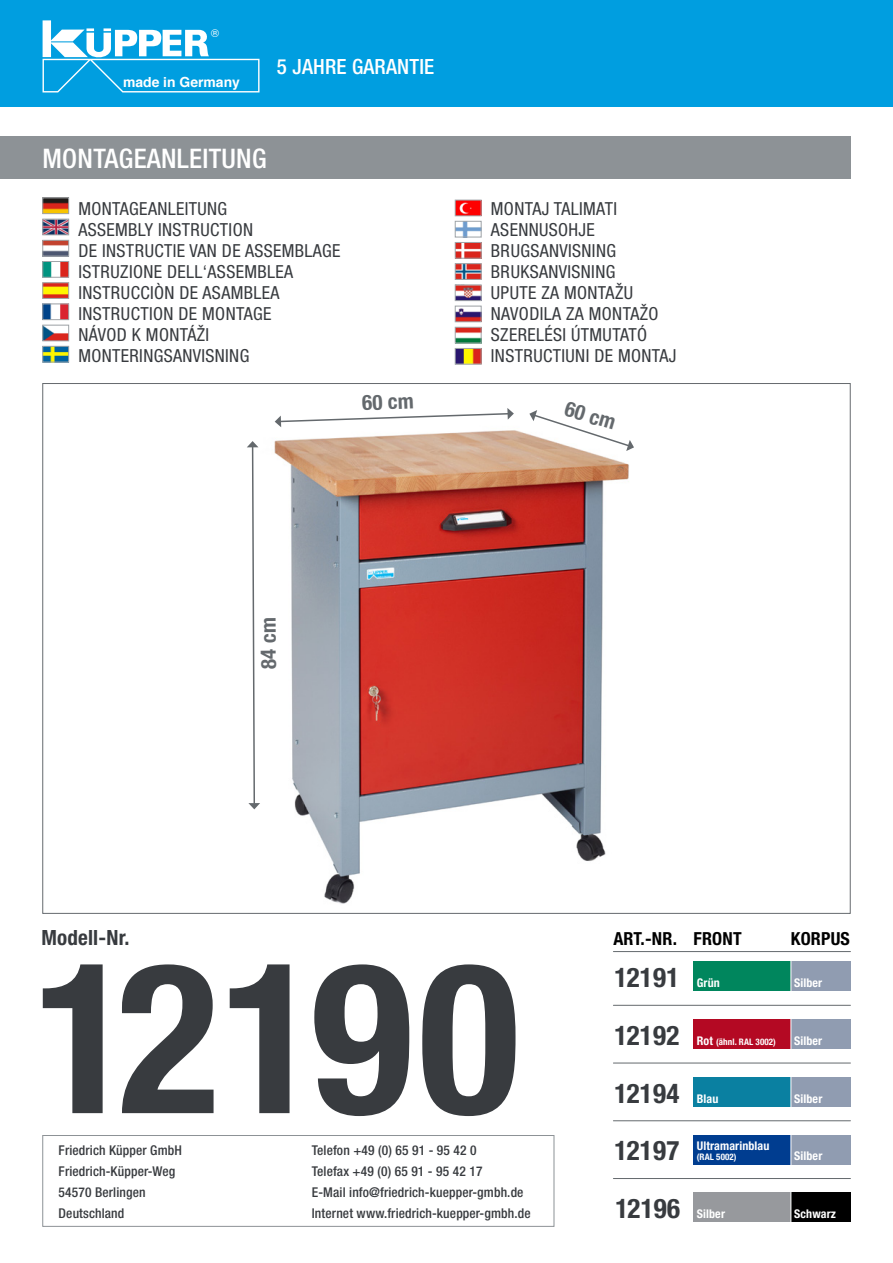
<style>
.page{position:relative;width:893px;height:1263px;background:#fff}
.page>*{position:absolute;margin:0;border:0;box-sizing:border-box;transform-origin:0 0}
.t1{font:700 condensed 210px "Helvetica Neue LT Std";letter-spacing:-.02em;color:#383b3f}
.t2{font:700 condensed 27px "Helvetica Neue LT Std";letter-spacing:.01em;color:#383b3f}
.t3{font:500 condensed 27px "Helvetica Neue LT Std";letter-spacing:.01em;color:#fff}
.t4{font:500 condensed 21px "Helvetica Neue LT Std";letter-spacing:.01em;color:#fff}
.t5{font:700 condensed 21px "Helvetica Neue LT Std";color:#64696d}
.t6{font:700 condensed 21px "Helvetica Neue LT Std";letter-spacing:.01em;color:#383b3f}
.t7{font:condensed 18px/21px "Helvetica Neue LT Std";letter-spacing:.02em;color:#383b3f}
.t8{font:700 condensed 18px "Helvetica Neue LT Std";letter-spacing:.01em;color:#000}
.t9{font:700 13.95px "Helvetica";color:#fff}
.t10{font:500 condensed 13.5px/21px "Helvetica Neue LT Std";letter-spacing:.01em;color:#383b3f}
.t11{font:700 condensed 12px "Helvetica Neue LT Std";letter-spacing:.01em;color:#fff}
.t12{font:10.65px "Helvetica";color:#fff}
.t13{font:700 condensed 9px "Helvetica Neue LT Std";letter-spacing:.01em;color:#fff}
.s1{font-size:12px}
</style>
<div class="page">
<div style="left:0;top:137px;width:851px;height:42px;background:#8d9296"></div>
<div style="left:0;top:0;width:893px;height:106px;background:#009ee0"></div>
<div style="left:43px;top:1135px;width:511px;height:91px;border:1px solid #8d9296"></div>
<svg style="left:43px;top:20px;width:217px;height:72px"></svg>
<img style="left:254px;top:421px;width:375px;height:483px">
<svg style="left:275px;top:408px;width:239px;height:19px"></svg>
<svg style="left:529px;top:410px;width:105px;height:41px"></svg>
<svg style="left:247px;top:441px;width:13px;height:368px"></svg>
<div style="left:694px;top:961px;width:97px;height:30px;background:#00865d"></div>
<div style="left:791px;top:961px;width:59px;height:30px;background:#909cb1"></div>
<div style="left:694px;top:1019px;width:97px;height:30px;background:#b40923"></div>
<div style="left:791px;top:1019px;width:59px;height:30px;background:#909cb1"></div>
<div style="left:694px;top:1077px;width:97px;height:30px;background:#0a80a1"></div>
<div style="left:791px;top:1077px;width:59px;height:30px;background:#909cb1"></div>
<div style="left:694px;top:1135px;width:97px;height:29px;background:#003d90"></div>
<div style="left:791px;top:1135px;width:59px;height:29px;background:#909cb1"></div>
<div style="left:694px;top:1192px;width:97px;height:30px;background:#97999d"></div>
<div style="left:791px;top:1192px;width:59px;height:30px;background:#000"></div>
<hr style="left:613px;top:951px;width:237px;height:1px;background:#64696d">
<img style="left:45px;top:200px;width:22px;height:12px">
<div style="left:43px;top:198px;width:26px;height:16px;border:1px solid #a0a5a9"></div>
<img style="left:45px;top:263px;width:22px;height:12px">
<div style="left:43px;top:261px;width:26px;height:16px;border:1px solid #a0a5a9"></div>
<img style="left:45px;top:327px;width:22px;height:12px">
<div style="left:43px;top:325px;width:26px;height:16px;border:1px solid #a0a5a9"></div>
<img style="left:45px;top:221px;width:22px;height:12px">
<div style="left:43px;top:219px;width:26px;height:16px;border:1px solid #a0a5a9"></div>
<img style="left:45px;top:284px;width:22px;height:13px">
<div style="left:43px;top:282px;width:26px;height:17px;border:1px solid #a0a5a9"></div>
<img style="left:45px;top:348px;width:22px;height:12px">
<div style="left:43px;top:346px;width:26px;height:16px;border:1px solid #a0a5a9"></div>
<img style="left:45px;top:242px;width:22px;height:12px">
<div style="left:43px;top:240px;width:26px;height:16px;border:1px solid #a0a5a9"></div>
<img style="left:45px;top:306px;width:22px;height:12px">
<div style="left:43px;top:304px;width:26px;height:16px;border:1px solid #a0a5a9"></div>
<img style="left:457px;top:223px;width:22px;height:12px">
<div style="left:455px;top:221px;width:26px;height:16px;border:1px solid #a0a5a9"></div>
<img style="left:457px;top:287px;width:22px;height:12px">
<div style="left:455px;top:285px;width:26px;height:16px;border:1px solid #a0a5a9"></div>
<img style="left:457px;top:244px;width:22px;height:12px">
<div style="left:455px;top:242px;width:26px;height:16px;border:1px solid #a0a5a9"></div>
<img style="left:457px;top:308px;width:22px;height:12px">
<div style="left:455px;top:306px;width:26px;height:16px;border:1px solid #a0a5a9"></div>
<img style="left:457px;top:265px;width:22px;height:13px">
<div style="left:455px;top:263px;width:26px;height:17px;border:1px solid #a0a5a9"></div>
<img style="left:457px;top:202px;width:22px;height:12px">
<div style="left:455px;top:200px;width:26px;height:16px;border:1px solid #a0a5a9"></div>
<img style="left:457px;top:329px;width:22px;height:12px">
<div style="left:455px;top:327px;width:26px;height:16px;border:1px solid #a0a5a9"></div>
<img style="left:457px;top:350px;width:22px;height:12px">
<div style="left:455px;top:348px;width:26px;height:16px;border:1px solid #a0a5a9"></div>
<hr style="left:790px;top:959px;width:1px;height:275px;background:#fff">
<hr style="left:613px;top:1005px;width:237px;height:1px;background:#64696d">
<hr style="left:613px;top:1120px;width:237px;height:1px;background:#64696d">
<hr style="left:613px;top:1063px;width:237px;height:1px;background:#64696d">
<hr style="left:613px;top:1178px;width:237px;height:1px;background:#64696d">
<p class="t12" style="left:211px;top:25px;width:9px">®</p>
<p class="t9" style="left:123px;top:71px;width:118px">made in Germany</p>
<p class="t4" style="left:277px;top:54px;width:159px">5 Jahre Garantie</p>
<h2 class="t3" style="left:43px;top:142px;width:226px">Montageanleitung</h2>
<p class="t7" style="left:78px;top:198px;width:264px">MONTAGEANLEITUNG<br>ASSEMBLY INSTRUCTION<br>DE INSTRUCTIE VAN DE ASSEMBLAGE<br>ISTRUZIONE DELL‘ASSEMBLEA<br>INSTRUCCIÒN DE ASAMBLEA<br>INSTRUCTION DE MONTAGE<br>NÁVOD K MONTÁŽI<br>MONTERINGSANVISNING</p>
<p class="t7" style="left:491px;top:198px;width:187px">MONTAJ TALIMATI<br>ASENNUSOHJE<br>BRUGSANVISNING<br>BRUKSANVISNING<br>UPUTE ZA MONTAŽU<br>NAVODILA ZA MONTAŽO<br>SZERELÉSI ÚTMUTATÓ<br>INSTRUCTIUNI DE MONTAJ</p>
<p class="t5" style="left:256px;top:669px;width:53px;rotate:-91deg">84 cm</p>
<p class="t5" style="left:361px;top:390px;width:53px;rotate:-3deg">60 cm</p>
<p class="t5" style="left:569px;top:396px;width:53px;rotate:16deg">60 cm</p>
<p class="t6" style="left:41px;top:925px;width:90px">Modell-Nr.</p>
<h1 class="t1" style="left:34px;top:911px;width:487px">12190</h1>
<p class="t10" style="left:59px;top:1140px;width:123px">Friedrich Küpper GmbH<br>Friedrich-Küpper-Weg<br>54570 Berlingen<br>Deutschland</p>
<p class="t10" style="left:312px;top:1140px;width:220px">Telefon +49 (0) 65 91 - 95 42 0<br>Telefax +49 (0) 65 91 - 95 42 17<br>E-Mail info@friedrich-kuepper-gmbh.de Internet www.friedrich-kuepper-gmbh.de</p>
<p class="t8" style="left:613px;top:928px;width:130px">Art.-Nr. Front</p>
<p class="t8" style="left:791px;top:928px;width:60px">Korpus</p>
<h2 class="t2" style="left:615px;top:961px;width:66px">12191</h2>
<p class="t11" style="left:697px;top:975px;width:25px">Grün</p>
<p class="t11" style="left:794px;top:975px;width:30px">Silber</p>
<h2 class="t2" style="left:615px;top:1019px;width:66px">12192</h2>
<p class="t13" style="left:697px;top:1036px;width:81px"><span class="s1">Rot</span> (ähnl. RAL 3002)</p>
<p class="t11" style="left:794px;top:1033px;width:30px">Silber</p>
<h2 class="t2" style="left:615px;top:1077px;width:66px">12194</h2>
<p class="t11" style="left:697px;top:1091px;width:23px">Blau</p>
<p class="t11" style="left:794px;top:1091px;width:30px">Silber</p>
<h2 class="t2" style="left:615px;top:1134px;width:66px">12197</h2>
<p class="t11" style="left:794px;top:1149px;width:30px">Silber</p>
<p class="t11" style="left:697px;top:1138px;width:74px">Ultramarinblau</p>
<p class="t13" style="left:697px;top:1152px;width:41px">(RAL 5002)</p>
<h2 class="t2" style="left:615px;top:1192px;width:66px">12196</h2>
<p class="t11" style="left:697px;top:1206px;width:30px">Silber</p>
<p class="t11" style="left:794px;top:1206px;width:43px">Schwarz</p>
</div>
